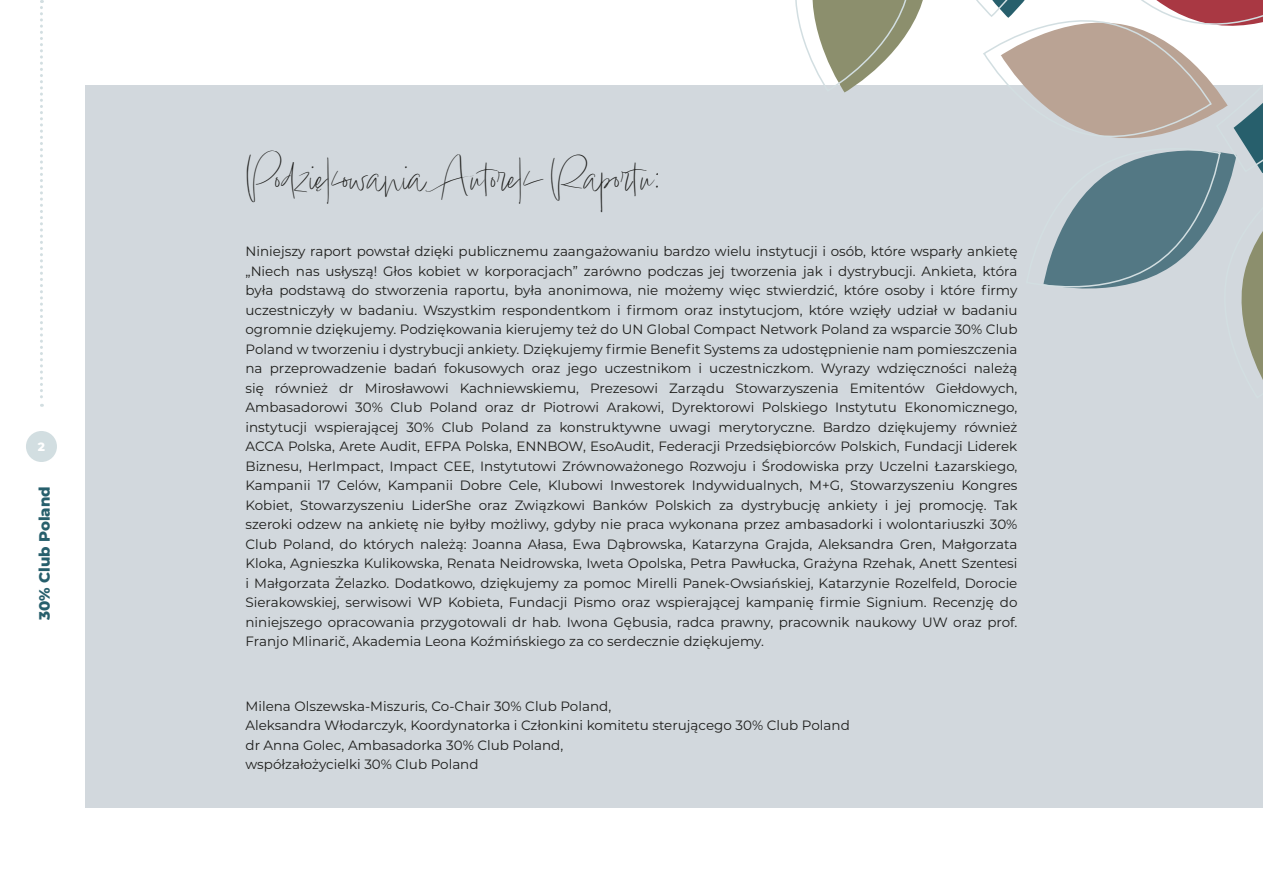
<style>
.page{position:relative;width:1263px;height:893px;background:#fff}
.page>*{position:absolute;margin:0;border:0;box-sizing:border-box;transform-origin:0 0}
.t1{font:45px "Lindsey Signature";color:#1d1d1b}
.t2{font:800 15px "Montserrat";color:#275f6c}
.t3{font:13.5px/19.5px "Montserrat";color:#1d1d1b;text-align:justify}
.t4{font:800 12px "Montserrat";color:#fff}
</style>
<div class="page">
<div style="left:85px;top:85px;width:1178px;height:723px;background:#d2d8dd"></div>
<svg style="left:795px;top:0;width:468px;height:380px"></svg>
<div style="left:26px;top:431px;width:31px;height:31px;background:#d2dee1;border-radius:50%"></div>
<svg style="left:40px;top:0;width:3px;height:407px"></svg>
<p class="t4" style="left:38px;top:438px;width:9px">2</p>
<p class="t2" style="left:33px;top:620px;width:136px;rotate:-90deg">30% Club Poland</p>
<h1 class="t1" style="left:245px;top:150px;width:416px">Podziękowania Autorek Raportu:</h1>
<p class="t3" style="left:245px;top:241px;width:773px">Niniejszy raport powstał dzięki publicznemu zaangażowaniu bardzo wielu instytucji i osób, które wsparły ankietę „Niech nas usłyszą! Głos kobiet w korporacjach” zarówno podczas jej tworzenia jak i dystrybucji. Ankieta, która była podstawą do stworzenia raportu, była anonimowa, nie możemy więc stwierdzić, które osoby i które firmy uczestniczyły w badaniu. Wszystkim respondentkom i firmom oraz instytucjom, które wzięły udział w badaniu ogromnie dziękujemy. Podziękowania kierujemy też do UN Global Compact Network Poland za wsparcie 30% Club Poland w tworzeniu i dystrybucji ankiety. Dziękujemy firmie Benefit Systems za udostępnienie nam pomieszczenia na przeprowadzenie badań fokusowych oraz jego uczestnikom i uczestniczkom. Wyrazy wdzięczności należą się również dr Mirosławowi Kachniewskiemu, Prezesowi Zarządu Stowarzyszenia Emitentów Giełdowych, Ambasadorowi 30% Club Poland oraz dr Piotrowi Arakowi, Dyrektorowi Polskiego Instytutu Ekonomicznego, instytucji wspierającej 30% Club Poland za konstruktywne uwagi merytoryczne. Bardzo dziękujemy również ACCA Polska, Arete Audit, EFPA Polska, ENNBOW, EsoAudit, Federacji Przedsiębiorców Polskich, Fundacji Liderek Biznesu, HerImpact, Impact CEE, Instytutowi Zrównoważonego Rozwoju i Środowiska przy Uczelni Łazarskiego, Kampanii 17 Celów, Kampanii Dobre Cele, Klubowi Inwestorek Indywidualnych, M+G, Stowarzyszeniu Kongres Kobiet, Stowarzyszeniu LiderShe oraz Związkowi Banków Polskich za dystrybucję ankiety i jej promocję. Tak szeroki odzew na ankietę nie byłby możliwy, gdyby nie praca wykonana przez ambasadorki i wolontariuszki 30% Club Poland, do których należą: Joanna Ałasa, Ewa Dąbrowska, Katarzyna Grajda, Aleksandra Gren, Małgorzata Kloka, Agnieszka Kulikowska, Renata Neidrowska, Iweta Opolska, Petra Pawłucka, Grażyna Rzehak, Anett Szentesi i Małgorzata Żelazko. Dodatkowo, dziękujemy za pomoc Mirelli Panek-Owsiańskiej, Katarzynie Rozelfeld, Dorocie Sierakowskiej, serwisowi WP Kobieta, Fundacji Pismo oraz wspierającej kampanię firmie Signium. Recenzję do niniejszego opracowania przygotowali dr hab. Iwona Gębusia, radca prawny, pracownik naukowy UW oraz prof.<br>Franjo Mlinarič, Akademia Leona Koźmińskiego za co serdecznie dziękujemy.</p>
<p class="t3" style="left:245px;top:696px;width:606px;text-align:left">Milena Olszewska-Miszuris, Co-Chair 30% Club Poland,<br>Aleksandra Włodarczyk, Koordynatorka i Członkini komitetu sterującego 30% Club Poland dr Anna Golec, Ambasadorka 30% Club Poland,<br>współzałożycielki 30% Club Poland</p>
</div>
